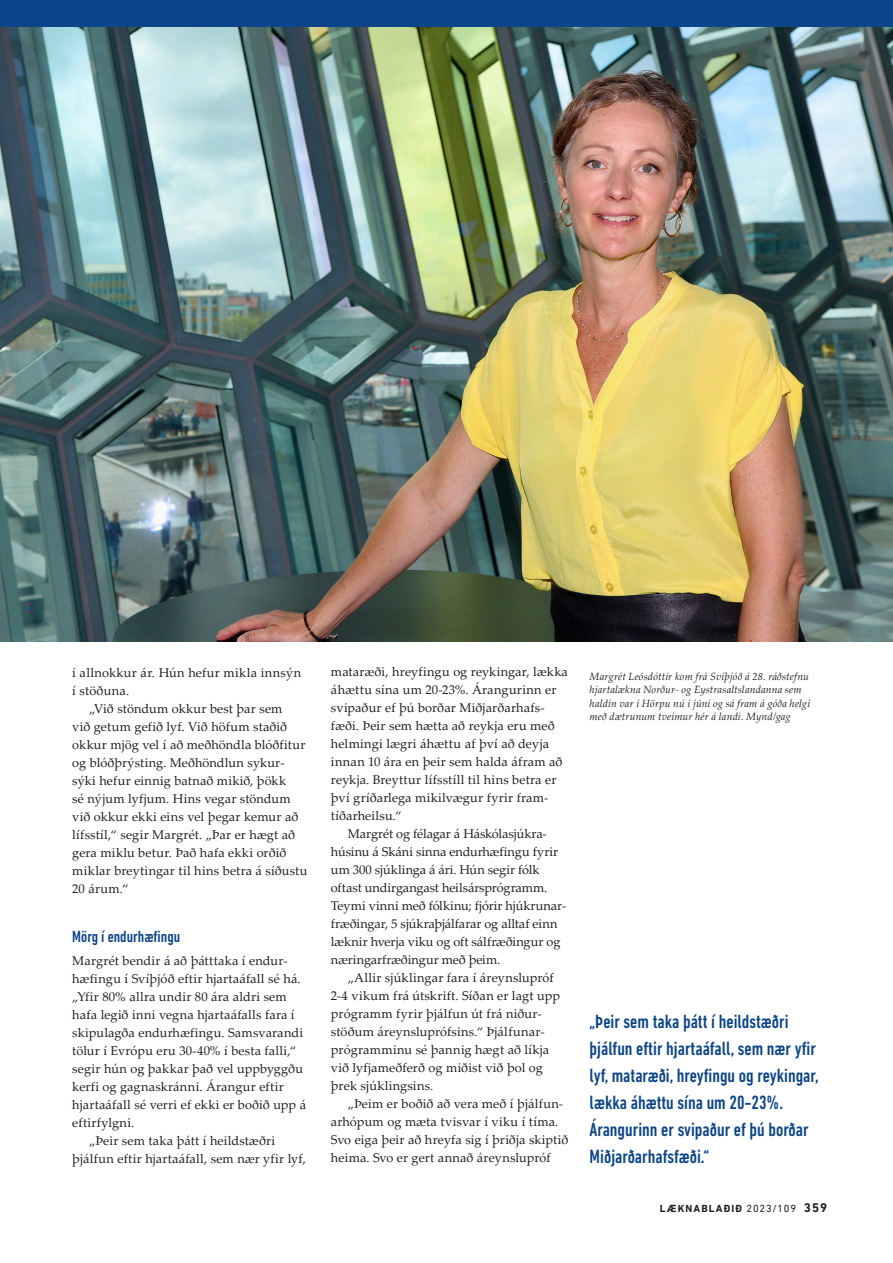
<style>
.page{position:relative;width:893px;height:1263px;background:#fff}
.page>*{position:absolute;margin:0;border:0;box-sizing:border-box;transform-origin:0 0}
.t1{font:500 condensed 19.5px/27px "DIN Next LT Pro";color:#0c4589}
.t2{font:500 condensed 16.5px "DIN Next LT Pro";color:#0c4589}
.t3{font:12.75px/18px "Palatino Linotype";letter-spacing:.01em;color:#231f20}
.t4{font:12.75px "Palatino Linotype";letter-spacing:-.01em;color:#231f20}
.t5{font:italic 10.5px/13.5px "Palatino Linotype";letter-spacing:.01em;color:#231f20}
.t6{font:700 10.5px "DIN Next LT Pro";letter-spacing:.105em;color:#231f20}
.s1{font-weight:400}
.s2{font-size:12.75px}
</style>
<div class="page">
<img style="left:0;top:26px;width:893px;height:615px">
<div style="left:0;top:0;width:893px;height:26px;background:#0c4589"></div>
<p class="t3" style="left:72px;top:663px;width:230px">í allnokkur ár. Hún hefur mikla innsýn í stöðuna.</p>
<p class="t3" style="left:72px;top:699px;width:237px;text-indent:17px">„Við stöndum okkur best þar sem<br>við getum gefið lyf. Við höfum staðið okkur mjög vel í að meðhöndla blóðfitur og blóðþrýsting. Meðhöndlun sykur&shy;sýki hefur einnig batnað mikið, þökk<br>sé nýjum lyfjum. Hins vegar stöndum við okkur ekki eins vel þegar kemur að lífsstíl,“ segir Margrét. „Þar er hægt að gera miklu betur. Það hafa ekki orðið miklar breytingar til hins betra á síðustu 20 árum.“</p>
<p class="t2" style="left:72px;top:927px;width:109px">Mörg í endurhæfingu</p>
<p class="t3" style="left:72px;top:951px;width:217px">Margrét bendir á að þátttaka í endur-</p>
<p class="t3" style="left:72px;top:969px;width:230px">hæfingu í Svíþjóð eftir hjartaáfall sé há.</p>
<p class="t3" style="left:72px;top:987px;width:216px">„Yfir 80% allra undir 80 ára aldri sem</p>
<p class="t3" style="left:72px;top:1005px;width:224px">hafa legið inni vegna hjartaáfalls fara í</p>
<p class="t3" style="left:72px;top:1023px;width:232px">skipulagða endurhæfingu. Samsvarandi</p>
<p class="t3" style="left:72px;top:1041px;width:225px">tölur í Evrópu eru 30-40% í besta falli,“</p>
<p class="t3" style="left:72px;top:1059px;width:232px">segir hún og þakkar það vel uppbyggðu</p>
<p class="t3" style="left:72px;top:1077px;width:213px">kerfi og gagnaskránni. Árangur eftir</p>
<p class="t3" style="left:72px;top:1095px;width:235px">hjartaáfall sé verri ef ekki er boðið upp á</p>
<p class="t3" style="left:72px;top:1113px;width:64px">eftirfylgni.</p>
<p class="t3" style="left:89px;top:1131px;width:187px">„Þeir sem taka þátt í heildstæðri</p>
<p class="t3" style="left:72px;top:1149px;width:235px">þjálfun eftir hjartaáfall, sem nær yfir lyf,</p>
<p class="t3" style="left:331px;top:662px;width:239px">mataræði, hreyfingu og reykingar, lækka</p>
<p class="t3" style="left:331px;top:680px;width:227px">áhættu sína um 20-23%. Árangurinn er</p>
<p class="t3" style="left:331px;top:698px;width:215px">svipaður ef þú borðar Miðjarðarhafs-</p>
<p class="t3" style="left:331px;top:716px;width:225px">fæði. Þeir sem hætta að reykja eru með</p>
<p class="t3" style="left:331px;top:734px;width:220px">helmingi lægri áhættu af því að deyja</p>
<p class="t3" style="left:331px;top:752px;width:233px">innan 10 ára en þeir sem halda áfram að</p>
<p class="t3" style="left:331px;top:770px;width:227px">reykja. Breyttur lífsstíll til hins betra er</p>
<p class="t3" style="left:331px;top:788px;width:219px">því gríðarlega mikilvægur fyrir fram-</p>
<p class="t3" style="left:331px;top:806px;width:72px">tíðarheilsu.“</p>
<p class="t4" style="left:348px;top:825px;width:200px">Margrét og félagar á Háskólasjúkra-</p>
<p class="t3" style="left:331px;top:842px;width:229px">húsinu á Skáni sinna endurhæfingu fyrir</p>
<p class="t3" style="left:331px;top:860px;width:210px">um 300 sjúklinga á ári. Hún segir fólk</p>
<p class="t4" style="left:331px;top:879px;width:218px">oftast undirgangast heilsársprógramm.</p>
<p class="t3" style="left:331px;top:896px;width:237px">Teymi vinni með fólkinu; fjórir hjúkrunar-</p>
<p class="t3" style="left:331px;top:914px;width:228px">fræðingar, 5 sjúkraþjálfarar og alltaf einn</p>
<p class="t3" style="left:331px;top:932px;width:231px">læknir hverja viku og oft sálfræðingur og</p>
<p class="t3" style="left:331px;top:950px;width:171px">næringarfræðingur með þeim.</p>
<p class="t3" style="left:348px;top:968px;width:207px">„Allir sjúklingar fara í áreynslupróf</p>
<p class="t3" style="left:331px;top:986px;width:231px">2-4 vikum frá útskrift. Síðan er lagt upp</p>
<p class="t3" style="left:331px;top:1004px;width:212px">prógramm fyrir þjálfun út frá niður-</p>
<p class="t3" style="left:331px;top:1022px;width:215px">stöðum áreynsluprófsins.“ Þjálfunar-</p>
<p class="t3" style="left:331px;top:1040px;width:220px">prógramminu sé þannig hægt að líkja</p>
<p class="t3" style="left:331px;top:1058px;width:214px">við lyfjameðferð og miðist við þol og</p>
<p class="t3" style="left:331px;top:1076px;width:104px">þrek sjúklingsins.</p>
<p class="t3" style="left:348px;top:1094px;width:217px">„Þeim er boðið að vera með í þjálfun-</p>
<p class="t3" style="left:331px;top:1112px;width:229px">arhópum og mæta tvisvar í viku í tíma.</p>
<p class="t3" style="left:331px;top:1130px;width:239px">Svo eiga þeir að hreyfa sig í þriðja skiptið</p>
<p class="t3" style="left:331px;top:1148px;width:221px">heima. Svo er gert annað áreynslupróf</p>
<p class="t5" style="left:590px;top:669px;width:222px">Margrét Leósdóttir kom frá Svíþjóð á 28. ráðstefnu hjartalækna Norður- og Eystrasaltslandanna sem haldin var í Hörpu nú í júní og sá fram á góða helgi með dætrunum tveimur hér á landi. Mynd/gag</p>
<h1 class="t1" style="left:590px;top:1008px;width:231px">„Þeir sem taka þátt í heildstæðri þjálfun eftir hjartaáfall, sem nær yfir lyf, mataræði, hreyfingu og reykingar, lækka áhættu sína um 20-23%.<br>Árangurinn er svipaður ef þú borðar Miðjarðarhafsfæði.“</h1>
<p class="t6" style="left:660px;top:1202px;width:169px">LÆKNABLAÐIÐ <span class="s1">2023/109</span> <span class="s2">359</span></p>
</div>
